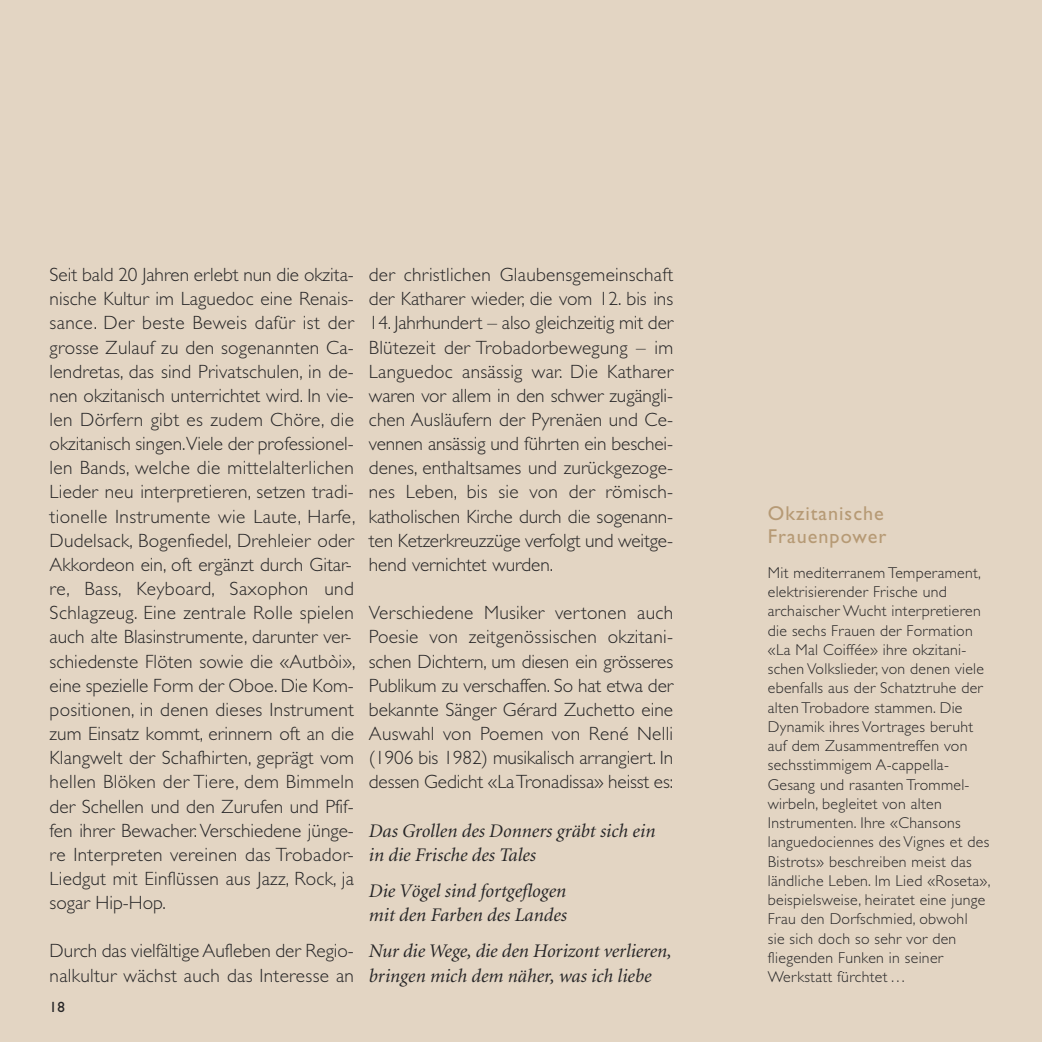
<style>
.page{position:relative;width:1042px;height:1042px;background:#e3d5c3}
.page>*{position:absolute;margin:0;border:0;box-sizing:border-box;transform-origin:0 0}
.t1{font:20.12px/22.8px "Gill Sans";letter-spacing:.05em;color:#b69a75}
.t2{font:300 19.25px/24.2px "Gill Sans";letter-spacing:.01em;color:#272627}
.t3{font:italic 19.25px/24.2px "Minion";color:#272627}
.t4{font:300 15.75px/19.2px "Gill Sans";letter-spacing:.02em;color:#272627}
.t5{font:14.88px "Gill Sans";color:#272627}
</style>
<div class="page">
<p class="t2" style="left:50px;top:264px;width:307px">Seit bald 20 Jahren erlebt nun die okzita&shy;nische Kultur im Laguedoc eine Renais&shy;sance. Der beste Beweis dafür ist der grosse Zulauf zu den sogenannten Ca&shy;lendretas, das sind Privatschulen, in de&shy;nen okzitanisch unterrichtet wird. In vie&shy;len Dörfern gibt es zudem Chöre, die okzitanisch singen.Viele der professionel&shy;len Bands, welche die mittelalterlichen Lieder neu interpretieren, setzen tradi&shy;tionelle Instrumente wie Laute, Harfe, Dudelsack, Bogenfiedel, Drehleier oder Akkordeon ein, oft ergänzt durch Gitar&shy;re, Bass, Keyboard, Saxophon und Schlagzeug. Eine zentrale Rolle spielen auch alte Blasinstrumente, darunter ver&shy;schiedenste Flöten sowie die «Autbòi», eine spezielle Form der Oboe. Die Kom&shy;positionen, in denen dieses Instrument zum Einsatz kommt, erinnern oft an die Klangwelt der Schafhirten, geprägt vom hellen Blöken der Tiere, dem Bimmeln der Schellen und den Zurufen und Pfif&shy;fen ihrer Bewacher.Verschiedene jünge&shy;re Interpreten vereinen das Trobador-Liedgut mit Einflüssen aus Jazz, Rock, ja sogar Hip-Hop.</p>
<p class="t2" style="left:50px;top:940px;width:306px">Durch das vielfältige Aufleben der Regio&shy;nalkultur wächst auch das Interesse an</p>
<p class="t5" style="left:50px;top:1002px;width:17px">18</p>
<p class="t2" style="left:369px;top:264px;width:306px">der christlichen Glaubensgemeinschaft der Katharer wieder, die vom 12. bis ins</p>
<p class="t2" style="left:369px;top:313px;width:306px;text-align:justify">14. Jahrhundert – also gleichzeitig mit der Blütezeit der Trobadorbewegung – im Languedoc ansässig war. Die Katharer waren vor allem in den schwer zugängli&shy;chen Ausläufern der Pyrenäen und Ce&shy;vennen ansässig und führten ein beschei&shy;denes, enthaltsames und zurückgezoge&shy;nes Leben, bis sie von der römisch&shy;katholischen Kirche durch die sogenann&shy;ten Ketzerkreuzzüge verfolgt und weitge&shy;hend vernichtet wurden.</p>
<p class="t2" style="left:369px;top:602px;width:306px;text-align:justify">Verschiedene Musiker vertonen auch Poesie von zeitgenössischen okzitani&shy;schen Dichtern, um diesen ein grösseres Publikum zu verschaffen. So hat etwa der bekannte Sänger Gérard Zuchetto eine Auswahl von Poemen von René Nelli (1906 bis 1982) musikalisch arrangiert. In dessen Gedicht «LaTronadissa» heisst es:</p>
<p class="t3" style="left:369px;top:820px;width:288px">Das Grollen des Donners gräbt sich ein in die Frische des Tales</p>
<p class="t3" style="left:369px;top:880px;width:199px">Die Vögel sind fortgeflogen mit den Farben des Landes</p>
<p class="t3" style="left:369px;top:940px;width:304px">Nur die Wege, die den Horizont verlieren, bringen mich dem näher, was ich liebe</p>
<p class="t1" style="left:768px;top:504px;width:120px">Okzitanische<br>Frauenpower</p>
<p class="t4" style="left:768px;top:564px;width:224px">Mit mediterranem Temperament, elektrisierender Frische und archaischer Wucht interpretieren die sechs Frauen der Formation «La Mal Coiffée» ihre okzitani&shy;schen Volkslieder, von denen viele ebenfalls aus der Schatztruhe der alten Trobadore stammen. Die<br>Dynamik ihres Vortrages beruht auf dem Zusammentreffen von sechsstimmigem A-cappella-<br>Gesang und rasanten Trommel&shy;wirbeln, begleitet von alten<br>Instrumenten. Ihre «Chansons languedociennes des Vignes et des<br>Bistrots» beschreiben meist das ländliche Leben. Im Lied «Roseta», beispielsweise, heiratet eine junge<br>Frau den Dorfschmied, obwohl<br>sie sich doch so sehr vor den fliegenden Funken in seiner<br>Werkstatt fürchtet…</p>
</div>
